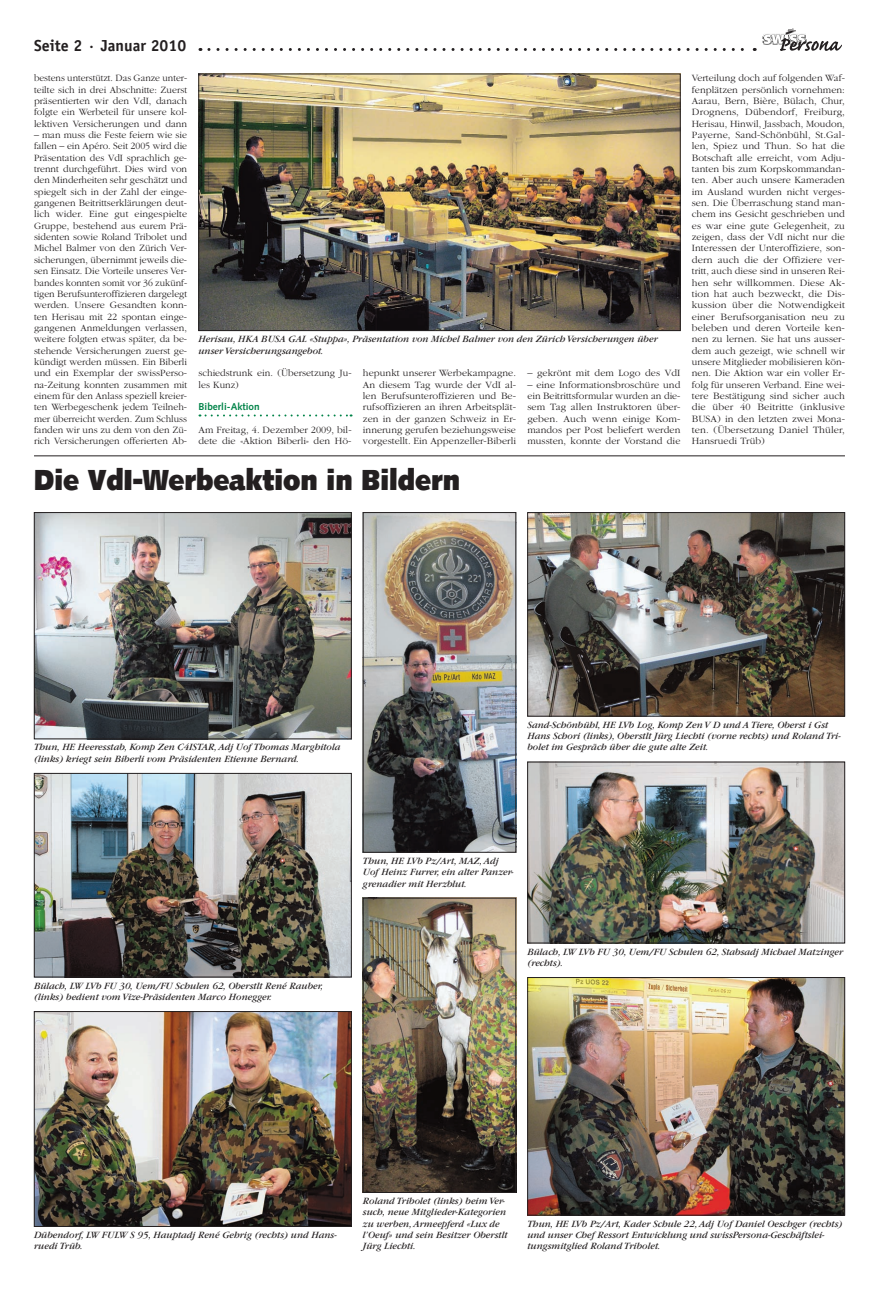
<style>
.page{position:relative;width:879px;height:1290px;background:#fff}
.page>*{position:absolute;margin:0;border:0;box-sizing:border-box;transform-origin:0 0}
.t1{font:900 29px "Syntax";color:#231f20;scale:.9 1}
.t2{font:700 16px "Officina Sans";color:#231f20}
.t3{font:300 10px/11.3px "Garamond";letter-spacing:.005em;color:#231f20;text-align:justify}
.t4{font:italic 10px/11.3px "Garamond";color:#231f20}
.t5{font:700 10px "Syntax";color:#008348}
</style>
<div class="page">
<svg style="left:209px;top:28px;width:633px;height:23px"></svg>
<svg style="left:199px;top:414px;width:152px;height:2px"></svg>
<img style="left:200px;top:76px;width:478px;height:253px">
<div style="left:198px;top:74px;width:482px;height:257px;border:1px solid #231f20"></div>
<hr style="left:34px;top:456px;width:811px;height:1px;background:#231f20">
<img style="left:36px;top:514px;width:313px;height:223px">
<div style="left:34px;top:512px;width:317px;height:227px;border:1px solid #231f20"></div>
<img style="left:365px;top:514px;width:149px;height:336px">
<div style="left:363px;top:512px;width:153px;height:340px;border:1px solid #231f20"></div>
<img style="left:365px;top:900px;width:149px;height:291px">
<div style="left:363px;top:898px;width:153px;height:295px;border:1px solid #231f20"></div>
<img style="left:529px;top:514px;width:314px;height:200px">
<div style="left:527px;top:512px;width:318px;height:204px;border:1px solid #231f20"></div>
<img style="left:36px;top:775px;width:313px;height:200px">
<div style="left:34px;top:773px;width:317px;height:204px;border:1px solid #231f20"></div>
<img style="left:529px;top:764px;width:314px;height:177px">
<div style="left:527px;top:762px;width:318px;height:181px;border:1px solid #231f20"></div>
<img style="left:529px;top:979px;width:314px;height:234px">
<div style="left:527px;top:977px;width:318px;height:238px;border:1px solid #231f20"></div>
<img style="left:36px;top:1013px;width:313px;height:211px">
<div style="left:34px;top:1011px;width:317px;height:215px;border:1px solid #231f20"></div>
<h2 class="t2" style="left:34px;top:39px;width:154px">Seite 2 · Januar 2010</h2>
<p class="t3" style="left:34px;top:73px;width:155px">bestens unterstützt. Das Ganze unter&shy;teilte sich in drei Abschnitte: Zuerst präsentierten wir den VdI, danach folgte ein Werbeteil für unsere kol&shy;lektiven Versicherungen und dann</p>
<p class="t3" style="left:34px;top:130px;width:155px">– man muss die Feste feiern wie sie fallen – ein Apéro. Seit 2005 wird die Präsentation des VdI sprachlich ge&shy;trennt durchgeführt. Dies wird von den Minderheiten sehr geschätzt und spiegelt sich in der Zahl der einge&shy;gangenen Beitrittserklärungen deut&shy;lich wider. Eine gut eingespielte Gruppe, bestehend aus eurem Prä&shy;sidenten sowie Roland Tribolet und Michel Balmer von den Zürich Ver&shy;sicherungen, übernimmt jeweils die&shy;sen Einsatz. Die Vorteile unseres Ver&shy;bandes konnten somit vor 36 zukünf&shy;tigen Berufsunteroffizieren dargelegt werden. Unsere Gesandten konn&shy;ten Herisau mit 22 spontan einge&shy;gangenen Anmeldungen verlassen, weitere folgten etwas später, da be&shy;stehende Versicherungen zuerst ge&shy;kündigt werden müssen. Ein Biberli und ein Exemplar der swissPerso&shy;na-Zeitung konnten zusammen mit einem für den Anlass speziell kreier&shy;ten Werbegeschenk jedem Teilneh&shy;mer überreicht werden. Zum Schluss fanden wir uns zu dem von den Zü&shy;rich Versicherungen offerierten Ab-</p>
<p class="t4" style="left:198px;top:334px;width:461px">Herisau, HKA BUSA GAL «Stuppa», Präsentation von Michel Balmer von den Zürich Versicherungen über unser Versicherungsangebot.</p>
<p class="t3" style="left:198px;top:368px;width:155px">schiedstrunk ein. (Übersetzung Ju&shy;les Kunz)</p>
<p class="t5" style="left:198px;top:403px;width:63px">Biberli-Aktion</p>
<p class="t3" style="left:198px;top:425px;width:155px">Am Freitag, 4. Dezember 2009, bil&shy;dete die «Aktion Biberli» den Hö-</p>
<p class="t3" style="left:363px;top:368px;width:155px">hepunkt unserer Werbekampagne.<br>An diesem Tag wurde der VdI al&shy;len Berufsunteroffizieren und Be&shy;rufsoffizieren an ihren Arbeitsplät&shy;zen in der ganzen Schweiz in Er&shy;innerung gerufen beziehungsweise vorgestellt. Ein Appenzeller-Biberli</p>
<p class="t3" style="left:527px;top:368px;width:155px">– gekrönt mit dem Logo des VdI</p>
<p class="t3" style="left:527px;top:380px;width:155px">– eine Informationsbroschüre und ein Beitrittsformular wurden an die&shy;sem Tag allen Instruktoren über&shy;geben. Auch wenn einige Kom&shy;mandos per Post beliefert werden mussten, konnte der Vorstand die</p>
<h1 class="t1" style="left:34px;top:467px;width:475px">Die VdI-Werbeaktion in Bildern</h1>
<p class="t3" style="left:692px;top:73px;width:155px">Verteilung doch auf folgenden Waf&shy;fenplätzen persönlich vornehmen:<br>Aarau, Bern, Bière, Bülach, Chur, Drognens, Dübendorf, Freiburg, Herisau, Hinwil, Jassbach, Moudon, Payerne, Sand-Schönbühl, St.Gal&shy;len, Spiez und Thun. So hat die Botschaft alle erreicht, vom Adju&shy;tanten bis zum Korpskommandan&shy;ten. Aber auch unsere Kameraden im Ausland wurden nicht verges&shy;sen. Die Überraschung stand man&shy;chem ins Gesicht geschrieben und es war eine gute Gelegenheit, zu zeigen, dass der VdI nicht nur die Interessen der Unteroffiziere, son&shy;dern auch die der Offiziere ver&shy;tritt, auch diese sind in unseren Rei&shy;hen sehr willkommen. Diese Ak&shy;tion hat auch bezweckt, die Dis&shy;kussion über die Notwendigkeit einer Berufsorganisation neu zu beleben und deren Vorteile ken&shy;nen zu lernen. Sie hat uns ausser&shy;dem auch gezeigt, wie schnell wir unsere Mitglieder mobilisieren kön&shy;nen. Die Aktion war ein voller Er&shy;folg für unseren Verband. Eine wei&shy;tere Bestätigung sind sicher auch die über 40 Beitritte (inklusive BUSA) in den letzten zwei Mona&shy;ten. (Übersetzung Daniel Thüler, Hansruedi Trüb)</p>
<p class="t4" style="left:34px;top:742px;width:308px">Thun, HE Heeresstab, Komp Zen C4ISTAR, Adj Uof Thomas Marghitola (links) kriegt sein Biberli vom Präsidenten Etienne Bernard.</p>
<p class="t4" style="left:527px;top:720px;width:315px">Sand-Schönbühl, HE LVb Log, Komp Zen V D und A Tiere, Oberst i Gst<br>Hans Schori (links), Oberstlt Jürg Liechti (vorne rechts) und Roland Tri&shy;bolet im Gespräch über die gute alte Zeit.</p>
<p class="t4" style="left:34px;top:981px;width:290px">Bülach, LW LVb FU 30, Uem/FU Schulen 62, Oberstlt René Rauber, (links) bedient vom Vize-Präsidenten Marco Honegger.</p>
<p class="t4" style="left:363px;top:856px;width:152px">Thun, HE LVb Pz/Art, MAZ, Adj<br>Uof Heinz Furrer, ein alter Panzer&shy;grenadier mit Herzblut.</p>
<p class="t4" style="left:527px;top:947px;width:317px">Bülach, LW LVb FU 30, Uem/FU Schulen 62, Stabsadj Michael Matzinger (rechts).</p>
<p class="t4" style="left:34px;top:1230px;width:304px">Dübendorf, LW FULW S 95, Hauptadj René Gehrig (rechts) und Hans&shy;ruedi Trüb.</p>
<p class="t4" style="left:363px;top:1196px;width:146px">Roland Tribolet (links) beim Ver&shy;such, neue Mitglieder-Kategorien zu werben, Armeepferd «Lux de l’Oeuf» und sein Besitzer Oberstlt<br>Jürg Liechti.</p>
<p class="t4" style="left:527px;top:1219px;width:317px">Thun, HE LVb Pz/Art, Kader Schule 22, Adj Uof Daniel Oeschger (rechts) und unser Chef Ressort Entwicklung und swissPersona-Geschäftslei&shy;tungsmitglied Roland Tribolet.</p>
</div>
